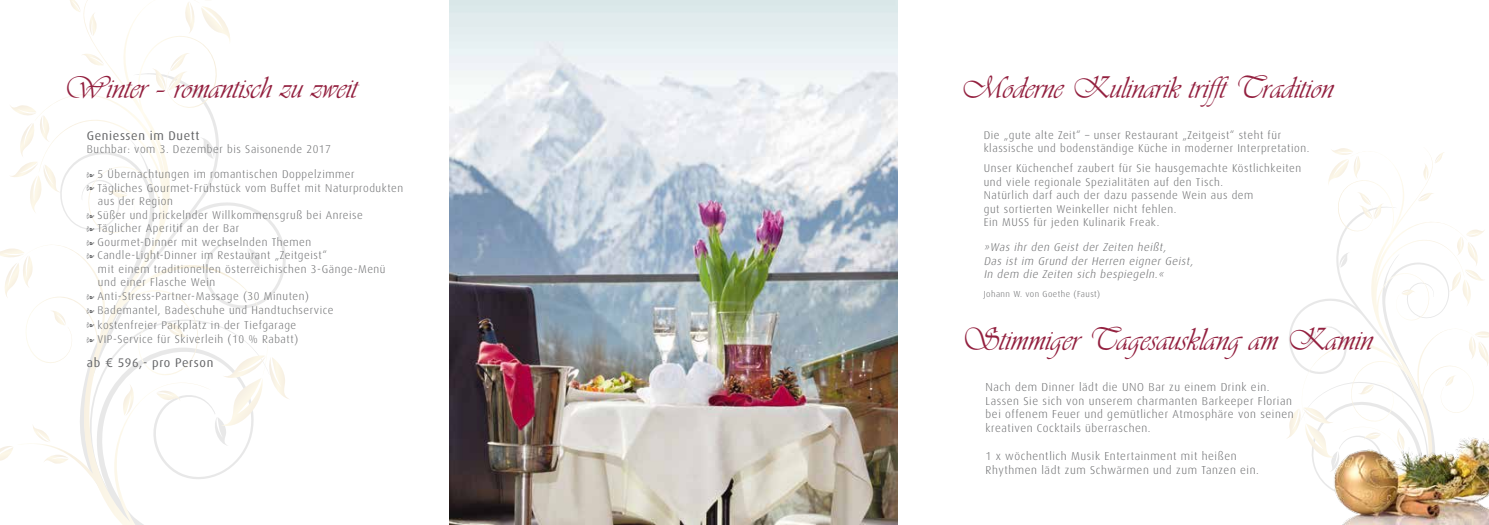
<style>
.page{position:relative;width:1489px;height:525px;background:#fff}
.page>*{position:absolute;margin:0;border:0;box-sizing:border-box;transform-origin:0 0}
.t1{font:33.12px "Vivaldi";color:#93203f;scale:.95 1}
.t2{font:32.5px "Vivaldi";color:#93203f;scale:.95 1}
.t3{font:12.5px "Dax";letter-spacing:.05em;color:#646567}
.t4{font:300 11.5px/13.8px "Dax";letter-spacing:.05em;color:#646567}
.t5{font:300 11.25px/13.5px "Dax";letter-spacing:.05em;color:#646567}
.t6{font:italic 300 11.25px/13.5px "Dax";color:#646567}
.t7{font:300 8.75px "Dax";letter-spacing:.05em;color:#646567}
.s1{font-family:"L Decoration Pi One";font-weight:400;font-size:7.5px}
.s2{font-family:"Dax Regular Caps Exp"}
</style>
<div class="page">
<svg style="left:1300px;top:167px;width:174px;height:239px"></svg>
<svg style="left:1467px;top:331px;width:21px;height:36px"></svg>
<svg style="left:1325px;top:148px;width:35px;height:38px"></svg>
<svg style="left:1448px;top:228px;width:37px;height:78px"></svg>
<svg style="left:1287px;top:407px;width:28px;height:62px"></svg>
<svg style="left:1356px;top:192px;width:27px;height:27px"></svg>
<svg style="left:1401px;top:289px;width:14px;height:7px"></svg>
<svg style="left:1444px;top:375px;width:12px;height:11px"></svg>
<svg style="left:1357px;top:384px;width:16px;height:11px"></svg>
<svg style="left:1417px;top:192px;width:17px;height:10px"></svg>
<svg style="left:1422px;top:152px;width:23px;height:28px"></svg>
<img style="left:1315px;top:395px;width:173px;height:129px">
<svg style="left:26px;top:0;width:243px;height:524px"></svg>
<svg style="left:0;top:248px;width:34px;height:50px"></svg>
<svg style="left:184px;top:0;width:49px;height:44px"></svg>
<svg style="left:10px;top:104px;width:51px;height:110px"></svg>
<svg style="left:211px;top:355px;width:78px;height:91px"></svg>
<svg style="left:152px;top:53px;width:38px;height:38px"></svg>
<svg style="left:122px;top:383px;width:15px;height:33px"></svg>
<svg style="left:31px;top:423px;width:19px;height:19px"></svg>
<svg style="left:43px;top:454px;width:26px;height:10px"></svg>
<svg style="left:0;top:446px;width:13px;height:15px"></svg>
<svg style="left:108px;top:189px;width:20px;height:9px"></svg>
<svg style="left:50px;top:310px;width:17px;height:15px"></svg>
<svg style="left:166px;top:323px;width:23px;height:17px"></svg>
<svg style="left:156px;top:390px;width:24px;height:11px"></svg>
<svg style="left:87px;top:12px;width:11px;height:24px"></svg>
<svg style="left:81px;top:53px;width:23px;height:13px"></svg>
<svg style="left:66px;top:0;width:15px;height:12px"></svg>
<img style="left:449px;top:0;width:448px;height:524px">
<h2 class="t2" style="left:64px;top:68px;width:310px">Winter – romantisch zu zweit</h2>
<p class="t3" style="left:87px;top:128px;width:114px">Geniessen im Duett</p>
<p class="t5" style="left:87px;top:143px;width:246px">Buchbar: vom 3. Dezember bis Saisonende 2017</p>
<p class="t5" style="left:87px;top:168px;width:269px"><span class="s1">i</span> 5 Übernachtungen im romantischen Doppelzimmer</p>
<p class="t5" style="left:87px;top:181px;width:318px"><span class="s1">i</span> Tägliches Gourmet-Frühstück vom Buffet mit Naturprodukten</p>
<p class="t5" style="left:98px;top:195px;width:76px">aus der Region</p>
<p class="t5" style="left:87px;top:208px;width:278px"><span class="s1">i</span> Süßer und prickelnder Willkommensgruß bei Anreise</p>
<p class="t5" style="left:87px;top:222px;width:154px"><span class="s1">i</span> Täglicher Aperitif an der Bar</p>
<p class="t5" style="left:87px;top:235px;width:226px"><span class="s1">i</span> Gourmet-Dinner mit wechselnden Themen</p>
<p class="t5" style="left:87px;top:249px;width:241px"><span class="s1">i</span> Candle-Light-Dinner im Restaurant „Zeitgeist“</p>
<p class="t5" style="left:98px;top:262px;width:289px">mit einem traditionellen österreichischen 3-Gänge-Menü</p>
<p class="t5" style="left:98px;top:276px;width:119px">und einer Flasche Wein</p>
<p class="t5" style="left:87px;top:289px;width:224px"><span class="s1">i</span> Anti-Stress-Partner-Massage (30 Minuten)</p>
<p class="t5" style="left:87px;top:303px;width:248px"><span class="s1">i</span> Bademantel, Badeschuhe und Handtuchservice</p>
<p class="t5" style="left:87px;top:318px;width:211px"><span class="s1">i</span> kostenfreier Parkplatz in der Tiefgarage</p>
<p class="t5" style="left:87px;top:332px;width:213px"><span class="s1">i</span> VIP-Service für Skiverleih (10 % Rabatt)</p>
<p class="t3" style="left:87px;top:355px;width:128px">ab <span class="s2">€</span> 596,- pro Person</p>
<h2 class="t2" style="left:960px;top:68px;width:393px">Moderne Kulinarik trifft Tradition</h2>
<p class="t5" style="left:983px;top:128px;width:327px">Die „gute alte Zeit“ – unser Restaurant „Zeitgeist“ steht für klassische und bodenständige Küche in moderner Interpretation.</p>
<p class="t5" style="left:983px;top:161px;width:319px">Unser Küchenchef zaubert für Sie hausgemachte Köstlichkeiten und viele regionale Spezialitäten auf den Tisch.<br>Natürlich darf auch der dazu passende Wein aus dem<br>gut sortierten Weinkeller nicht fehlen.<br>Ein MUSS für jeden Kulinarik Freak.</p>
<p class="t6" style="left:983px;top:240px;width:213px">»Was ihr den Geist der Zeiten heißt,<br>Das ist im Grund der Herren eigner Geist,<br>In dem die Zeiten sich bespiegeln.«</p>
<p class="t7" style="left:983px;top:289px;width:118px">Johann W. von Goethe (Faust)</p>
<h1 class="t1" style="left:960px;top:320px;width:434px">Stimmiger Tagesausklang am Kamin</h1>
<p class="t4" style="left:985px;top:380px;width:310px">Nach dem Dinner lädt die UNO Bar zu einem Drink ein.<br>Lassen Sie sich von unserem charmanten Barkeeper Florian bei offenem Feuer und gemütlicher Atmosphäre von seinen kreativen Cocktails überraschen.</p>
<p class="t4" style="left:985px;top:449px;width:275px">1 x wöchentlich Musik Entertainment mit heißen<br>Rhythmen lädt zum Schwärmen und zum Tanzen ein.</p>
</div>
